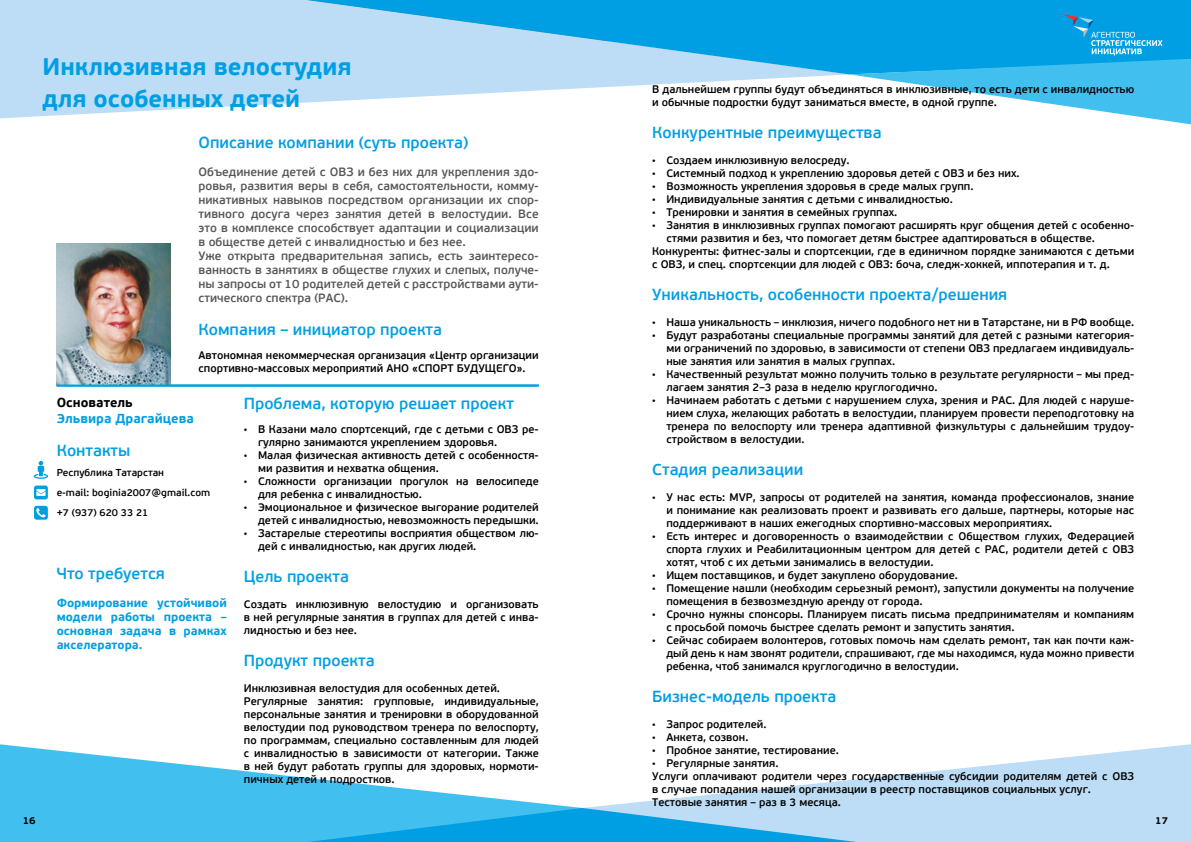
<style>
.page{position:relative;width:1191px;height:842px;background:#fff}
.page>*{position:absolute;margin:0;border:0;box-sizing:border-box;transform-origin:0 0}
.t1{font:700 24px/32px "PF Beau Sans Pro";color:#009fe3}
.t2{font:600 16px "PF Beau Sans Pro";color:#009fe3}
.t3{font:700 13px "PF Beau Sans Pro";color:#009fe3}
.t4{font:700 13px "PF Beau Sans Pro";color:#000}
.t5{font:600 12px/14px "PF Beau Sans Pro";color:#575756}
.t6{font:700 12px/14px "PF Beau Sans Pro";color:#009fe3;text-align:justify}
.t7{font:600 11px/13px "PF Beau Sans Pro";color:#000}
.t8{font:600 10px/20px "PF Beau Sans Pro";color:#000}
.t9{font:700 10px "PF Beau Sans Pro";color:#000}
.s1{font-family:"Times New Roman";font-weight:400;font-size:10px}
</style>
<div class="page">
<svg style="left:0;top:744px;width:582px;height:98px;fill:#41c0f0"></svg>
<svg style="left:0;top:0;width:849px;height:119px;fill:#bcddf5"></svg>
<svg style="left:203px;top:0;width:988px;height:74px;background:#63bfec"></svg>
<svg style="left:583px;top:744px;width:608px;height:98px;fill:#bcddf5"></svg>
<svg style="left:194px;top:808px;width:776px;height:34px;background:#51bded"></svg>
<svg style="left:849px;top:14px;width:342px;height:111px"></svg>
<svg style="left:34px;top:506px;width:14px;height:14px"></svg>
<svg style="left:34px;top:486px;width:14px;height:13px"></svg>
<svg style="left:34px;top:461px;width:14px;height:18px"></svg>
<img style="left:57px;top:244px;width:113px;height:141px">
<hr style="left:57px;top:385px;width:482px;height:2px;background:#009fe3">
<h1 class="t1" style="left:43px;top:51px;width:311px">Инклюзивная велостудия для особенных детей</h1>
<h2 class="t2" style="left:198px;top:133px;width:271px">Описание компании (суть проекта)</h2>
<p class="t5" style="left:198px;top:165px;width:342px">Объединение детей с ОВЗ и без них для укрепления здо&shy;ровья, развития веры в себя, самостоятельности, комму&shy;никативных навыков посредством организации их спор&shy;тивного досуга через занятия детей в велостудии. Все это в комплексе способствует адаптации и социализации в обществе детей с инвалидностью и без нее.<br>Уже открыта предварительная запись, есть заинтересо&shy;ванность в занятиях в обществе глухих и слепых, получе&shy;ны запросы от 10 родителей детей с расстройствами аути&shy;стического спектра (РАС).</p>
<h2 class="t2" style="left:198px;top:320px;width:245px">Компания – инициатор проекта</h2>
<p class="t7" style="left:198px;top:349px;width:342px">Автономная некоммерческая организация «Центр организации спортивно-массовых мероприятий АНО «СПОРТ БУДУЩЕГО».</p>
<h2 class="t2" style="left:244px;top:394px;width:271px">Проблема, которую решает проект</h2>
<p class="t7" style="left:258px;top:423px;width:282px;text-indent:-14px"><span class="s1">•</span> В Казани мало спортсекций, где с детьми с ОВЗ ре&shy;гулярно занимаются укреплением здоровья.</p>
<p class="t7" style="left:258px;top:449px;width:282px;text-indent:-14px"><span class="s1">•</span> Малая физическая активность детей с особенностя&shy;ми развития и нехватка общения.</p>
<p class="t7" style="left:258px;top:475px;width:282px;text-indent:-14px"><span class="s1">•</span> Сложности организации прогулок на велосипеде для ребенка с инвалидностью.</p>
<p class="t7" style="left:244px;top:501px;width:296px;text-align:right"><span class="s1">•</span> Эмоциональное и физическое выгорание родителей детей с инвалидностью, невозможность передышки.</p>
<p class="t7" style="left:258px;top:527px;width:282px;text-indent:-14px"><span class="s1">•</span> Застарелые стереотипы восприятия обществом лю&shy;дей с инвалидностью, как других людей.</p>
<h2 class="t2" style="left:244px;top:567px;width:107px">Цель проекта</h2>
<p class="t7" style="left:244px;top:598px;width:296px;text-align:justify">Создать инклюзивную велостудию и организовать в ней регулярные занятия в группах для детей с инва&shy;лидностью и без нее.</p>
<h2 class="t2" style="left:244px;top:651px;width:132px">Продукт проекта</h2>
<p class="t7" style="left:244px;top:682px;width:296px">Инклюзивная велостудия для особенных детей.<br>Регулярные занятия: групповые, индивидуальные, персональные занятия и тренировки в оборудованной велостудии под руководством тренера по велоспорту, по программам, специально составленным для людей с инвалидностью в зависимости от категории. Также в ней будут работать группы для здоровых, нормоти&shy;пичных детей и подростков.</p>
<p class="t4" style="left:57px;top:394px;width:78px">Основатель</p>
<p class="t3" style="left:57px;top:410px;width:139px">Эльвира Драгайцева</p>
<h2 class="t2" style="left:57px;top:441px;width:75px">Контакты</h2>
<p class="t8" style="left:57px;top:462px;width:155px">Республика Татарстан<br>e-mail: boginia2007@gmail.com +7 (937) 620 33 21</p>
<h2 class="t2" style="left:57px;top:564px;width:110px">Что требуется</h2>
<p class="t6" style="left:57px;top:596px;width:172px">Формирование устойчивой модели работы проекта – основная задача в рамках акселератора.</p>
<p class="t7" style="left:652px;top:83px;width:483px">В дальнейшем группы будут объединяться в инклюзивные, то есть дети с инвалидностью и обычные подростки будут заниматься вместе, в одной группе.</p>
<h2 class="t2" style="left:652px;top:123px;width:231px">Конкурентные преимущества</h2>
<p class="t7" style="left:652px;top:154px;width:199px"><span class="s1">•</span> Создаем инклюзивную велосреду.</p>
<p class="t7" style="left:652px;top:167px;width:369px"><span class="s1">•</span> Системный подход к укреплению здоровья детей с ОВЗ и без них.</p>
<p class="t7" style="left:652px;top:180px;width:323px"><span class="s1">•</span> Возможность укрепления здоровья в среде малых групп.</p>
<p class="t7" style="left:652px;top:193px;width:302px"><span class="s1">•</span> Индивидуальные занятия с детьми с инвалидностью.</p>
<p class="t7" style="left:652px;top:206px;width:247px"><span class="s1">•</span> Тренировки и занятия в семейных группах.</p>
<p class="t7" style="left:652px;top:219px;width:483px"><span class="s1">•</span> Занятия в инклюзивных группах помогают расширять круг общения детей с особенно-</p>
<p class="t7" style="left:666px;top:232px;width:430px">стями развития и без, что помогает детям быстрее адаптироваться в обществе.</p>
<p class="t7" style="left:652px;top:245px;width:483px">Конкуренты: фитнес-залы и спортсекции, где в единичном порядке занимаются с детьми</p>
<p class="t7" style="left:652px;top:258px;width:459px">с ОВЗ, и спец. спортсекции для людей с ОВЗ: боча, следж-хоккей, иппотерапия и т. д.</p>
<h2 class="t2" style="left:652px;top:285px;width:356px">Уникальность, особенности проекта/решения</h2>
<p class="t7" style="left:652px;top:316px;width:483px"><span class="s1">•</span> Наша уникальность – инклюзия, ничего подобного нет ни в Татарстане, ни в РФ вообще.</p>
<p class="t7" style="left:666px;top:329px;width:469px;text-align:justify;text-indent:-14px"><span class="s1">•</span> Будут разработаны специальные программы занятий для детей с разными категория&shy;ми ограничений по здоровью, в зависимости от степени ОВЗ предлагаем индивидуаль&shy;ные занятия или занятия в малых группах.</p>
<p class="t7" style="left:666px;top:368px;width:469px;text-indent:-14px"><span class="s1">•</span> Качественный результат можно получить только в результате регулярности – мы пред&shy;лагаем занятия 2–3 раза в неделю круглогодично.</p>
<p class="t7" style="left:666px;top:394px;width:469px;text-align:justify;text-indent:-14px"><span class="s1">•</span> Начинаем работать с детьми с нарушением слуха, зрения и РАС. Для людей с наруше&shy;нием слуха, желающих работать в велостудии, планируем провести переподготовку на тренера по велоспорту или тренера адаптивной физкультуры с дальнейшим трудоу&shy;стройством в велостудии.</p>
<h2 class="t2" style="left:652px;top:460px;width:153px">Стадия реализации</h2>
<p class="t7" style="left:666px;top:491px;width:469px;text-align:justify;text-indent:-14px"><span class="s1">•</span> У нас есть: MVP, запросы от родителей на занятия, команда профессионалов, знание и понимание как реализовать проект и развивать его дальше, партнеры, которые нас поддерживают в наших ежегодных спортивно-массовых мероприятиях.</p>
<p class="t7" style="left:666px;top:530px;width:469px;text-align:justify;text-indent:-14px"><span class="s1">•</span> Есть интерес и договоренность о взаимодействии с Обществом глухих, Федерацией спорта глухих и Реабилитационным центром для детей с РАС, родители детей с ОВЗ хотят, чтоб с их детьми занимались в велостудии.</p>
<p class="t7" style="left:652px;top:569px;width:307px"><span class="s1">•</span> Ищем поставщиков, и будет закуплено оборудование.</p>
<p class="t7" style="left:666px;top:582px;width:469px;text-indent:-14px"><span class="s1">•</span> Помещение нашли (необходим серьезный ремонт), запустили документы на получение помещения в безвозмездную аренду от города.</p>
<p class="t7" style="left:666px;top:608px;width:469px;text-indent:-14px"><span class="s1">•</span> Срочно нужны спонсоры. Планируем писать письма предпринимателям и компаниям с просьбой помочь быстрее сделать ремонт и запустить занятия.</p>
<p class="t7" style="left:666px;top:634px;width:469px;text-align:justify;text-indent:-14px"><span class="s1">•</span> Сейчас собираем волонтеров, готовых помочь нам сделать ремонт, так как почти каж&shy;дый день к нам звонят родители, спрашивают, где мы находимся, куда можно привести ребенка, чтоб занимался круглогодично в велостудии.</p>
<h2 class="t2" style="left:652px;top:687px;width:185px">Бизнес-модель проекта</h2>
<p class="t7" style="left:652px;top:718px;width:116px"><span class="s1">•</span> Запрос родителей.</p>
<p class="t7" style="left:652px;top:731px;width:98px"><span class="s1">•</span> Анкета, созвон.</p>
<p class="t7" style="left:652px;top:744px;width:188px"><span class="s1">•</span> Пробное занятие, тестирование.</p>
<p class="t7" style="left:652px;top:757px;width:483px"><span class="s1">•</span> Регулярные занятия.<br>Услуги оплачивают родители через государственные субсидии родителям детей с ОВЗ в случае попадания нашей организации в реестр поставщиков социальных услуг.<br>Тестовые занятия – раз в 3 месяца.</p>
<p class="t9" style="left:23px;top:814px;width:15px">16</p>
<p class="t9" style="left:1155px;top:814px;width:15px">17</p>
</div>
